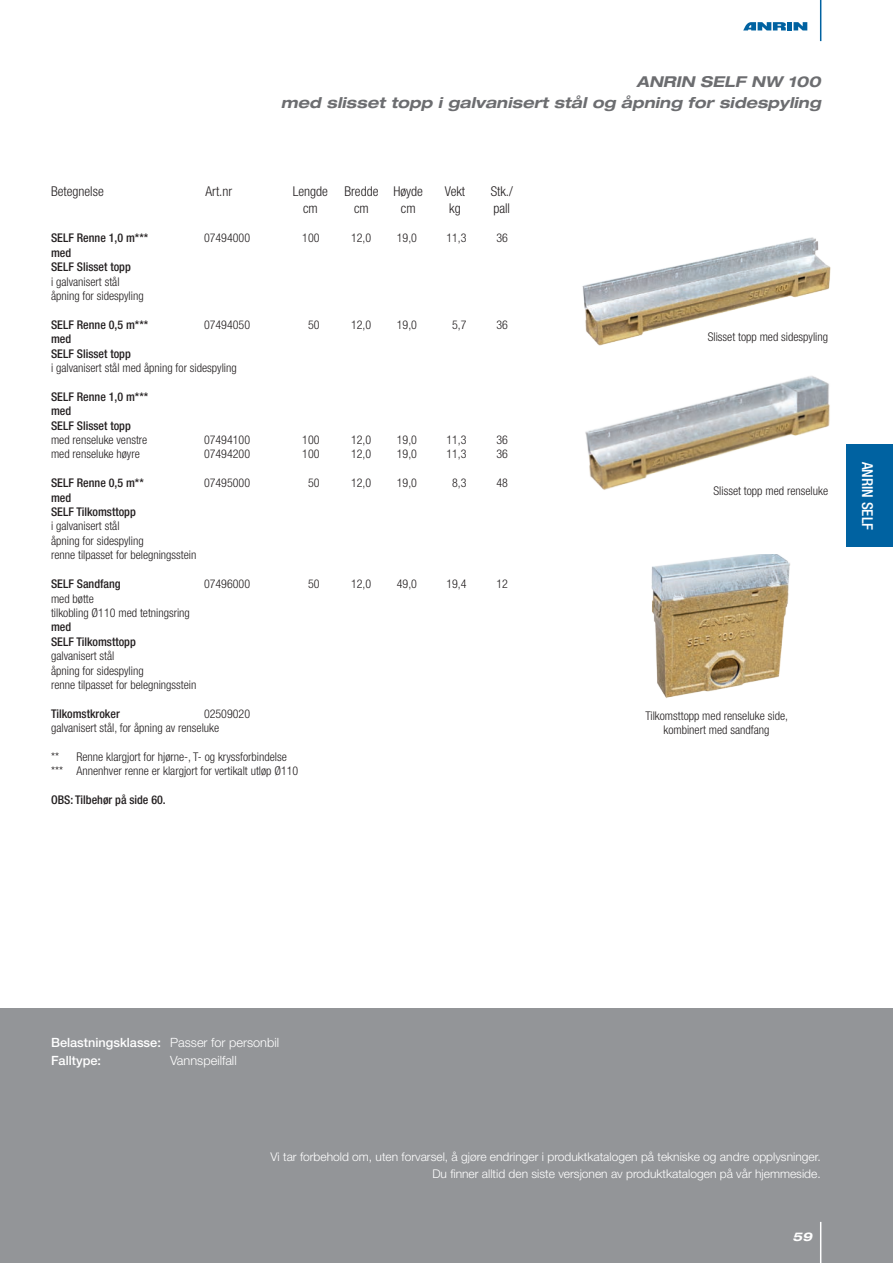
<style>
.page{position:relative;width:893px;height:1263px;background:#fff}
.page>*{position:absolute;margin:0;border:0;box-sizing:border-box;transform-origin:0 0}
.Seitenüberschrift_Re{font:italic 700 expanded 15px "Helvetica Neue LT Pro";color:#6c6d70}
.t1{font:500 condensed 15px "Helvetica Neue LT Pro";color:#fff}
.t2{font:300 condensed 13.5px "Helvetica Neue LT Std";color:#231f20}
.t3{font:500 12.75px "Helvetica Neue LT Pro";color:#fff}
.t4{font:300 12.75px "Helvetica Neue LT Pro";color:#fff}
.t5{font:300 condensed 12px/14.4px "Helvetica Neue LT Pro";color:#231f20;text-align:center}
.t6{font:500 condensed 12px "Helvetica Neue LT Pro";color:#231f20}
.t7{font:300 12px/16.5px "Helvetica Neue LT Pro";color:#fff;text-align:right}
.t8{font:italic 700 expanded 12px "Helvetica Neue LT Pro";color:#fff}
.s1{font-weight:300}
</style>
<div class="page">
<div style="left:0;top:1008px;width:893px;height:255px;background:#939598"></div>
<hr style="left:820px;top:1222px;width:1px;height:41px;background:#fff">
<hr style="left:820px;top:0;width:1px;height:41px;background:#0062a1">
<div style="left:787px;top:22px;width:5px;height:8px;background:#0062a1"></div>
<svg style="left:743px;top:22px;width:43px;height:8px"></svg>
<svg style="left:793px;top:22px;width:14px;height:8px"></svg>
<img style="left:582px;top:237px;width:249px;height:109px">
<img style="left:585px;top:376px;width:245px;height:114px">
<img style="left:651px;top:554px;width:139px;height:144px">
<div style="left:846px;top:445px;width:47px;height:102px;background:#0062a1"></div>
<p class="Seitenüberschrift_Re" style="left:636px;top:72px;width:186px">ANRIN SELF NW 100</p>
<p class="Seitenüberschrift_Re" style="left:281px;top:93px;width:541px">med slisset topp i galvanisert stål og åpning for sidespyling</p>
<p class="t2" style="left:51px;top:184px;width:54px">Betegnelse</p>
<p class="t2" style="left:206px;top:184px;width:28px">Art.nr</p>
<p class="t2" style="left:293px;top:184px;width:132px">Lengde Bredde Høyde</p>
<p class="t2" style="left:445px;top:184px;width:22px">Vekt</p>
<p class="t2" style="left:491px;top:184px;width:24px">Stk./</p>
<p class="t2" style="left:303px;top:200px;width:16px">cm</p>
<p class="t2" style="left:354px;top:200px;width:16px">cm</p>
<p class="t2" style="left:401px;top:200px;width:16px">cm</p>
<p class="t2" style="left:449px;top:200px;width:13px">kg</p>
<p class="t2" style="left:493px;top:200px;width:18px">pall</p>
<p class="t6" style="left:51px;top:231px;width:99px">SELF Renne 1,0 m***</p>
<p class="t5" style="left:204px;top:231px;width:48px">07494000</p>
<p class="t5" style="left:302px;top:231px;width:19px">100</p>
<p class="t5" style="left:351px;top:231px;width:22px">12,0</p>
<p class="t5" style="left:397px;top:231px;width:22px">19,0</p>
<p class="t5" style="left:446px;top:231px;width:22px">11,3</p>
<p class="t5" style="left:497px;top:231px;width:13px">36</p>
<p class="t6" style="left:51px;top:245px;width:22px">med</p>
<p class="t6" style="left:51px;top:260px;width:81px">SELF Slisset topp</p>
<p class="t5" style="left:51px;top:274px;width:70px">i galvanisert stål</p>
<p class="t5" style="left:51px;top:288px;width:94px">åpning for sidespyling</p>
<p class="t6" style="left:51px;top:317px;width:99px">SELF Renne 0,5 m***</p>
<p class="t5" style="left:204px;top:317px;width:48px">07494050</p>
<p class="t5" style="left:308px;top:317px;width:13px">50</p>
<p class="t5" style="left:351px;top:317px;width:22px">12,0</p>
<p class="t5" style="left:397px;top:317px;width:22px">19,0</p>
<p class="t5" style="left:452px;top:317px;width:16px">5,7</p>
<p class="t5" style="left:497px;top:317px;width:13px">36</p>
<p class="t6" style="left:51px;top:332px;width:22px">med</p>
<p class="t6" style="left:51px;top:346px;width:81px">SELF Slisset topp</p>
<p class="t5" style="left:51px;top:360px;width:187px">i galvanisert stål med åpning for sidespyling</p>
<p class="t6" style="left:51px;top:389px;width:99px">SELF Renne 1,0 m***</p>
<p class="t6" style="left:51px;top:404px;width:22px">med</p>
<p class="t6" style="left:51px;top:418px;width:81px">SELF Slisset topp</p>
<p class="t5" style="left:51px;top:432px;width:98px">med renseluke venstre</p>
<p class="t5" style="left:204px;top:432px;width:48px">07494100</p>
<p class="t5" style="left:302px;top:432px;width:19px">100</p>
<p class="t5" style="left:351px;top:432px;width:22px">12,0</p>
<p class="t5" style="left:397px;top:432px;width:22px">19,0</p>
<p class="t5" style="left:446px;top:432px;width:22px">11,3</p>
<p class="t5" style="left:497px;top:432px;width:13px">36</p>
<p class="t5" style="left:51px;top:447px;width:90px">med renseluke høyre</p>
<p class="t5" style="left:204px;top:447px;width:48px">07494200</p>
<p class="t5" style="left:302px;top:447px;width:19px">100</p>
<p class="t5" style="left:351px;top:447px;width:22px">12,0</p>
<p class="t5" style="left:397px;top:447px;width:22px">19,0</p>
<p class="t5" style="left:446px;top:447px;width:22px">11,3</p>
<p class="t5" style="left:497px;top:447px;width:13px">36</p>
<p class="t6" style="left:51px;top:476px;width:94px">SELF Renne 0,5 m**</p>
<p class="t5" style="left:204px;top:476px;width:48px">07495000</p>
<p class="t5" style="left:308px;top:476px;width:13px">50</p>
<p class="t5" style="left:351px;top:476px;width:22px">12,0</p>
<p class="t5" style="left:397px;top:476px;width:22px">19,0</p>
<p class="t5" style="left:452px;top:476px;width:16px">8,3</p>
<p class="t5" style="left:497px;top:476px;width:13px">48</p>
<p class="t6" style="left:51px;top:490px;width:22px">med</p>
<p class="t6" style="left:51px;top:505px;width:86px">SELF Tilkomsttopp</p>
<p class="t5" style="left:51px;top:519px;width:70px">i galvanisert stål</p>
<p class="t5" style="left:51px;top:533px;width:94px">åpning for sidespyling</p>
<p class="t5" style="left:51px;top:548px;width:147px">renne tilpasset for belegningsstein</p>
<p class="t6" style="left:51px;top:577px;width:71px">SELF Sandfang</p>
<p class="t5" style="left:204px;top:576px;width:48px">07496000</p>
<p class="t5" style="left:308px;top:576px;width:13px">50</p>
<p class="t5" style="left:351px;top:576px;width:22px">12,0</p>
<p class="t5" style="left:397px;top:576px;width:22px">49,0</p>
<p class="t5" style="left:446px;top:576px;width:22px">19,4</p>
<p class="t5" style="left:497px;top:576px;width:13px">12</p>
<p class="t5" style="left:51px;top:591px;width:44px">med bøtte</p>
<p class="t5" style="left:51px;top:605px;width:140px">tilkobling Ø110 med tetningsring</p>
<p class="t6" style="left:51px;top:620px;width:22px">med</p>
<p class="t6" style="left:51px;top:634px;width:86px">SELF Tilkomsttopp</p>
<p class="t5" style="left:51px;top:648px;width:65px">galvanisert stål</p>
<p class="t5" style="left:51px;top:663px;width:94px">åpning for sidespyling</p>
<p class="t5" style="left:51px;top:677px;width:147px">renne tilpasset for belegningsstein</p>
<p class="t6" style="left:51px;top:706px;width:70px">Tilkomstkroker</p>
<p class="t5" style="left:204px;top:706px;width:48px">02509020</p>
<p class="t5" style="left:51px;top:720px;width:170px">galvanisert stål, for åpning av renseluke</p>
<p class="t5" style="left:51px;top:749px;width:10px">**</p>
<p class="t5" style="left:77px;top:749px;width:212px">Renne klargjort for hjørne-, T- og kryssforbindelse</p>
<p class="t5" style="left:51px;top:764px;width:249px">*** Annenhver renne er klargjort for vertikalt utløp Ø110</p>
<p class="t6" style="left:51px;top:793px;width:116px">OBS: Tilbehør på side 60.</p>
<p class="t5" style="left:708px;top:329px;width:122px">Slisset topp med sidespyling</p>
<p class="t5" style="left:713px;top:483px;width:116px">Slisset topp med renseluke</p>
<p class="t5" style="left:645px;top:708px;width:144px">Tilkomsttopp med renseluke side, kombinert med sandfang</p>
<p class="t1" style="left:876px;top:461px;width:70px;rotate:90deg">ANRIN SELF</p>
<p class="t3" style="left:51px;top:1034px;width:230px">Belastningsklasse: <span class="s1">Passer for personbil</span></p>
<p class="t3" style="left:51px;top:1052px;width:52px">Falltype:</p>
<p class="t4" style="left:170px;top:1052px;width:68px">Vannspeilfall</p>
<p class="t7" style="left:270px;top:1148px;width:552px">Vi tar forbehold om, uten forvarsel, å gjøre endringer i produktkatalogen på tekniske og andre opplysninger.<br>Du finner alltid den siste versjonen av produktkatalogen på vår hjemmeside.</p>
<p class="t8" style="left:793px;top:1229px;width:21px">59</p>
</div>
